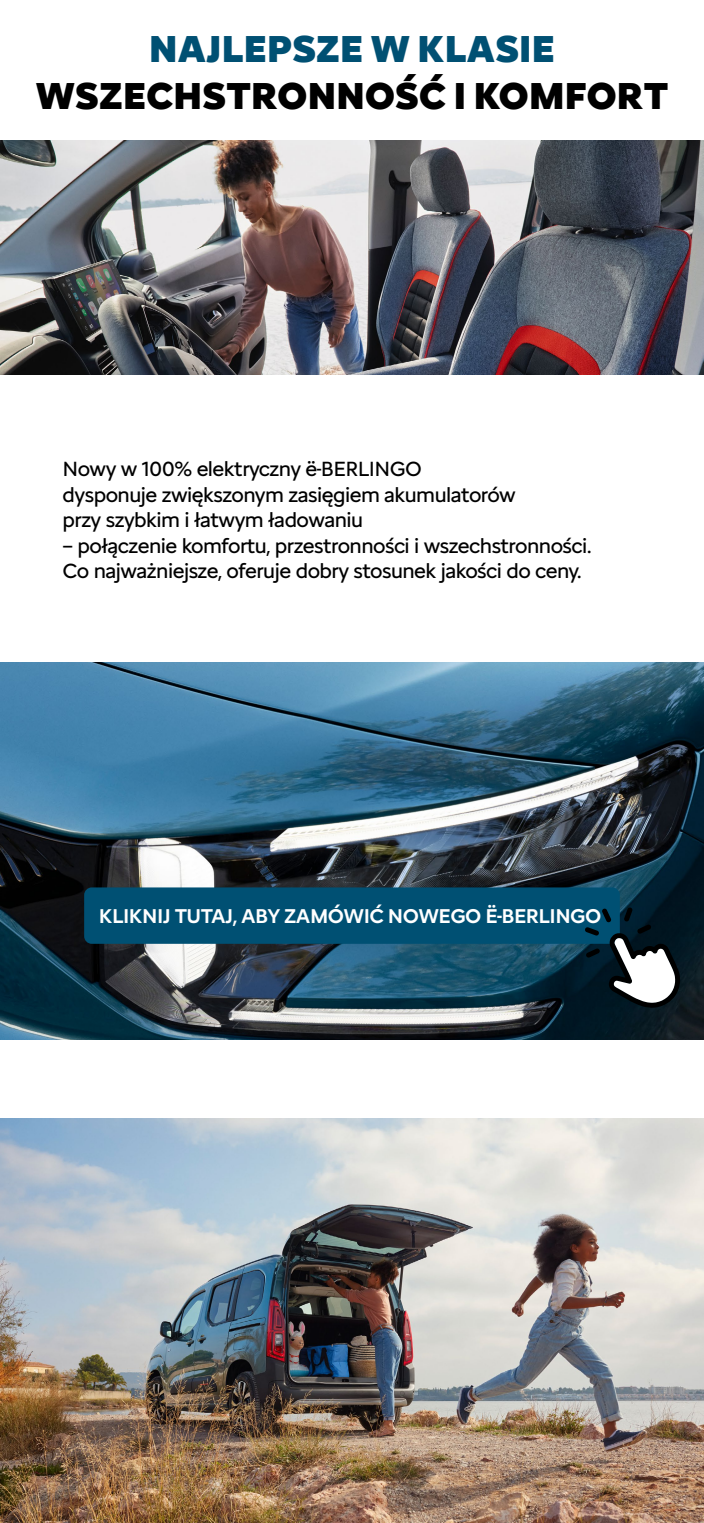
<style>
.page{position:relative;width:704px;height:1523px;background:#fff}
.page>*{position:absolute;margin:0;border:0;box-sizing:border-box;transform-origin:0 0}
.t1{font:900 38.75px "Citroen Type Latin";letter-spacing:-.01em;color:#000}
.t2{font:900 38.75px "Citroen Type Latin";letter-spacing:-.01em;color:#005073}
.t3{font:21.25px/25.5px "Citroen Type Latin";letter-spacing:-.025em;color:#000}
.t4{font:500 20.62px "Citroen Type Latin";letter-spacing:-.025em;color:#fff}
</style>
<div class="page">
<img style="left:0;top:662px;width:703px;height:378px">
<div style="left:84px;top:887px;width:535px;height:57px;background:#005073;border-radius:8px"></div>
<svg style="left:584px;top:907px;width:96px;height:101px"></svg>
<img style="left:0;top:1118px;width:703px;height:404px">
<img style="left:0;top:141px;width:703px;height:234px">
<h1 class="t2" style="left:149px;top:19px;width:407px">NAJLEPSZE W KLASIE</h1>
<h1 class="t1" style="left:35px;top:67px;width:634px">WSZECHSTRONNOŚĆ I KOMFORT</h1>
<p class="t3" style="left:62px;top:454px;width:454px">Nowy w 100% elektryczny ë-BERLINGO dysponuje zwiększonym zasięgiem akumulatorów przy szybkim i łatwym ładowaniu</p>
<p class="t3" style="left:62px;top:531px;width:530px">– połączenie komfortu, przestronności i wszechstronności.<br>Co najważniejsze, oferuje dobry stosunek jakości do ceny.</p>
<p class="t4" style="left:99px;top:900px;width:503px">KLIKNIJ TUTAJ, ABY ZAMÓWIĆ NOWEGO Ë-BERLINGO</p>
</div>
